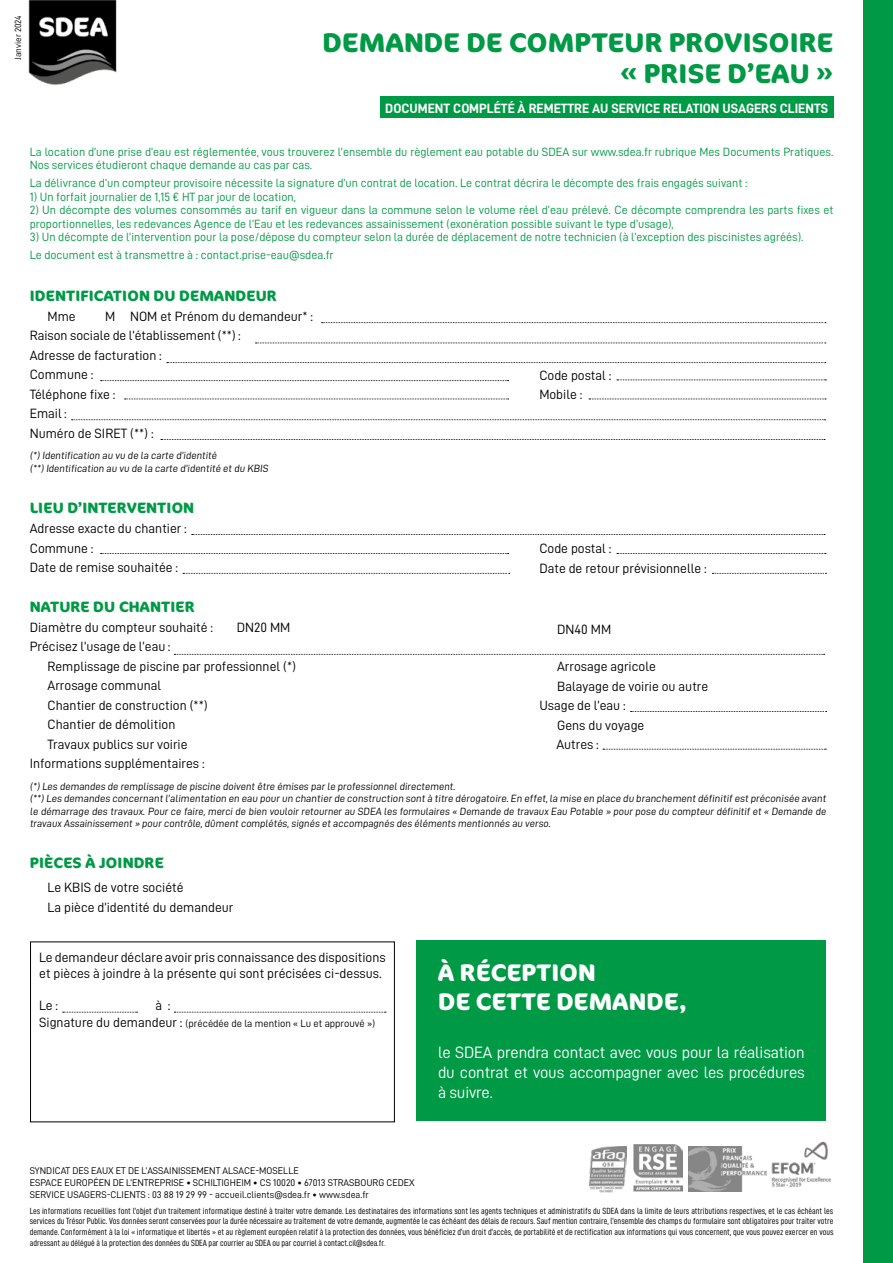
<style>
.page{position:relative;width:893px;height:1263px;background:#fff}
.page>*{position:absolute;margin:0;border:0;box-sizing:border-box;transform-origin:0 0}
.t1{font:700 27px/31.5px "Cocon OT";letter-spacing:.01em;color:#009945;text-align:right}
.t2{font:700 24px/28.8px "Cocon OT";letter-spacing:.01em;color:#fff}
.t3{font:16.5px/19.8px "D DIN";letter-spacing:-.01em;color:#fff;text-align:justify}
.t4{font:700 15px "Cocon OT";letter-spacing:.01em;color:#009945}
.t5{font:13.5px/19.5px "D DIN";color:#000}
.t6{font:13.5px "D DIN Bold";color:#fff}
.t7{font:12px/13.5px "D DIN";color:#009945}
.t8{font:10.5px/12.6px "D DIN";color:#000}
.t9{font:9.75px/12px "D DIN";color:#000}
.t10{font:9px/10.8px "D DIN Condensed";color:#000;text-align:justify}
.t11{font:9px "D DIN";color:#000}
.s1{font-size:13.5px}
.s2{font-family:"D DIN Bold"}
</style>
<div class="page">
<img style="left:28px;top:0;width:89px;height:85px">
<img style="left:589px;top:1146px;width:38px;height:46px">
<img style="left:634px;top:1145px;width:48px;height:47px">
<img style="left:689px;top:1147px;width:78px;height:45px">
<img style="left:771px;top:1141px;width:60px;height:46px">
<div style="left:863px;top:0;width:30px;height:1263px;background:#009945"></div>
<div style="left:380px;top:96px;width:453px;height:22px;background:#009945"></div>
<div style="left:417px;top:940px;width:409px;height:181px;background:#009945"></div>
<div style="left:30px;top:942px;width:365px;height:180px;border:1px solid #000"></div>
<svg style="left:322px;top:322px;width:504px;height:1px"></svg>
<svg style="left:255px;top:343px;width:571px;height:1px"></svg>
<svg style="left:167px;top:362px;width:659px;height:1px"></svg>
<svg style="left:101px;top:380px;width:408px;height:1px"></svg>
<svg style="left:101px;top:553px;width:408px;height:1px"></svg>
<svg style="left:183px;top:573px;width:327px;height:1px"></svg>
<svg style="left:125px;top:399px;width:384px;height:1px"></svg>
<svg style="left:71px;top:419px;width:755px;height:1px"></svg>
<svg style="left:192px;top:534px;width:633px;height:1px"></svg>
<svg style="left:161px;top:439px;width:664px;height:1px"></svg>
<svg style="left:617px;top:379px;width:209px;height:1px"></svg>
<svg style="left:617px;top:553px;width:209px;height:1px"></svg>
<svg style="left:589px;top:399px;width:237px;height:1px"></svg>
<svg style="left:712px;top:573px;width:114px;height:1px"></svg>
<svg style="left:603px;top:749px;width:223px;height:1px"></svg>
<svg style="left:631px;top:711px;width:196px;height:1px"></svg>
<svg style="left:174px;top:654px;width:651px;height:1px"></svg>
<svg style="left:63px;top:1012px;width:74px;height:1px"></svg>
<svg style="left:174px;top:1012px;width:212px;height:1px"></svg>
<p class="t11" style="left:13px;top:60px;width:46px;rotate:-90deg">Janvier 2024</p>
<h1 class="t1" style="left:322px;top:27px;width:512px">DEMANDE DE COMPTEUR PROVISOIRE « PRISE D’EAU »</h1>
<p class="t6" style="left:385px;top:101px;width:444px">DOCUMENT COMPLÉTÉ À REMETTRE AU SERVICE RELATION USAGERS CLIENTS</p>
<p class="t7" style="left:30px;top:145px;width:805px">La location d’une prise d’eau est réglementée, vous trouverez l’ensemble du règlement eau potable du SDEA sur www.sdea.fr rubrique Mes Documents Pratiques.<br>Nos services étudieront chaque demande au cas par cas.</p>
<p class="t7" style="left:30px;top:176px;width:719px">La délivrance d’un compteur provisoire nécessite la signature d’un contrat de location. Le contrat décrira le décompte des frais engagés suivant :</p>
<p class="t7" style="left:30px;top:189px;width:267px">1) Un forfait journalier de 1,15 € HT par jour de location,</p>
<p class="t7" style="left:30px;top:203px;width:805px">2) Un décompte des volumes consommés au tarif en vigueur dans la commune selon le volume réel d’eau prélevé. Ce décompte comprendra les parts fixes et proportionnelles, les redevances Agence de l’Eau et les redevances assainissement (exonération possible suivant le type d’usage),</p>
<p class="t7" style="left:30px;top:228px;width:775px;line-height:17.7px">3) Un décompte de l’intervention pour la pose/dépose du compteur selon la durée de déplacement de notre technicien (à l’exception des piscinistes agréés).<br>Le document est à transmettre à : contact.prise-eau@sdea.fr</p>
<p class="t4" style="left:30px;top:286px;width:248px">IDENTIFICATION DU DEMANDEUR</p>
<p class="t5" style="left:48px;top:306px;width:30px">Mme</p>
<p class="t5" style="left:30px;top:306px;width:285px;text-indent:76px">M NOM et Prénom du demandeur* :<br>Raison sociale de l’établissement (**) :<br>Adresse de facturation :<br>Commune :<br>Téléphone fixe :<br>Email :<br>Numéro de SIRET (**) :</p>
<p class="t8" style="left:30px;top:449px;width:241px">(*) Identification au vu de la carte d’identité<br>(**) Identification au vu de la carte d’identité et du KBIS</p>
<p class="t4" style="left:30px;top:498px;width:166px">LIEU D’INTERVENTION</p>
<p class="t5" style="left:30px;top:519px;width:159px">Adresse exacte du chantier :<br>Commune :<br>Date de remise souhaitée :</p>
<p class="t4" style="left:30px;top:597px;width:166px">NATURE DU CHANTIER</p>
<p class="t5" style="left:30px;top:617px;width:185px">Diamètre du compteur souhaité :</p>
<p class="t5" style="left:237px;top:617px;width:55px">DN20 MM</p>
<p class="t5" style="left:30px;top:637px;width:142px">Précisez l’usage de l’eau :</p>
<p class="t5" style="left:48px;top:656px;width:250px">Remplissage de piscine par professionnel (*)</p>
<p class="t5" style="left:48px;top:676px;width:115px">Arrosage communal</p>
<p class="t5" style="left:48px;top:695px;width:162px">Chantier de construction (**)</p>
<p class="t5" style="left:48px;top:715px;width:129px">Chantier de démolition</p>
<p class="t5" style="left:48px;top:734px;width:141px">Travaux publics sur voirie</p>
<p class="t5" style="left:30px;top:754px;width:176px">Informations supplémentaires :</p>
<p class="t8" style="left:30px;top:779px;width:799px">(*) Les demandes de remplissage de piscine doivent être émises par le professionnel directement.<br>(**) Les demandes concernant l’alimentation en eau pour un chantier de construction sont à titre dérogatoire.En effet,la mise en place du branchement définitif est préconisée avant le démarrage des travaux. Pour ce faire, merci de bien vouloir retourner au SDEA les formulaires « Demande de travaux Eau Potable » pour pose du compteur définitif et « Demande de travaux Assainissement » pour contrôle, dûment complétés, signés et accompagnés des éléments mentionnés au verso.</p>
<p class="t4" style="left:30px;top:854px;width:135px">PIÈCES À JOINDRE</p>
<p class="t5" style="left:48px;top:877px;width:187px">Le KBIS de votre société<br>La pièce d’identité du demandeur</p>
<p class="t5" style="left:539px;top:365px;width:74px">Code postal :<br>Mobile :</p>
<p class="t5" style="left:539px;top:539px;width:169px">Code postal :<br>Date de retour prévisionnelle :</p>
<p class="t5" style="left:557px;top:619px;width:55px">DN40 MM</p>
<p class="t5" style="left:557px;top:657px;width:100px">Arrosage agricole</p>
<p class="t5" style="left:557px;top:676px;width:153px">Balayage de voirie ou autre</p>
<p class="t5" style="left:539px;top:695px;width:88px">Usage de l’eau :</p>
<p class="t5" style="left:557px;top:715px;width:89px">Gens du voyage</p>
<p class="t5" style="left:556px;top:734px;width:44px">Autres :</p>
<p class="t5" style="left:39px;top:949px;width:348px;line-height:16.2px">Le demandeur déclare avoir pris connaissance des dispositions et pièces à joindre à la présente qui sont précisées ci-dessus.</p>
<p class="t5" style="left:39px;top:996px;width:20px">Le :</p>
<p class="t5" style="left:155px;top:996px;width:16px">à :</p>
<p class="t8" style="left:39px;top:1016px;width:337px"><span class="s1">Signature du demandeur :</span> (précédée de la mention « Lu et approuvé »)</p>
<h2 class="t2" style="left:438px;top:959px;width:250px">À RÉCEPTION<br>DE CETTE DEMANDE,</h2>
<h3 class="t3" style="left:438px;top:1042px;width:368px">le SDEA prendra contact avec vous pour la réalisation du contrat et vous accompagner avec les procédures à suivre.</h3>
<p class="t9" style="left:30px;top:1164px;width:386px">SYNDICAT DES EAUX ET DE L’ASSAINISSEMENT ALSACE-MOSELLE<br>ESPACE EUROPÉEN DE L’ENTREPRISE <span class="s2">•</span> SCHILTIGHEIM <span class="s2">•</span> CS 10020 <span class="s2">•</span> 67013 STRASBOURG CEDEX<br>SERVICE USAGERS-CLIENTS : 03 88 19 29 99 - accueil.clients@sdea.fr <span class="s2">•</span> www.sdea.fr</p>
<p class="t10" style="left:30px;top:1205px;width:805px">Les informations recueillies font l’objet d’un traitement informatique destiné à traiter votre demande. Les destinataires des informations sont les agents techniques et administratifs du SDEA dans la limite de leurs attributions respectives, et le cas échéant les services du Trésor Public. Vos données seront conservées pour la durée nécessaire au traitement de votre demande, augmentée le cas échéant des délais de recours. Sauf mention contraire, l’ensemble des champs du formulaire sont obligatoires pour traiter votre demande. Conformément à la loi « informatique et libertés » et au règlement européen relatif à la protection des données, vous bénéficiez d’un droit d’accès, de portabilité et de rectification aux informations qui vous concernent, que vous pouvez exercer en vous adressant au délégué à la protection des données du SDEA par courrier au SDEA ou par courriel à contact.cil@sdea.fr.</p>
</div>
